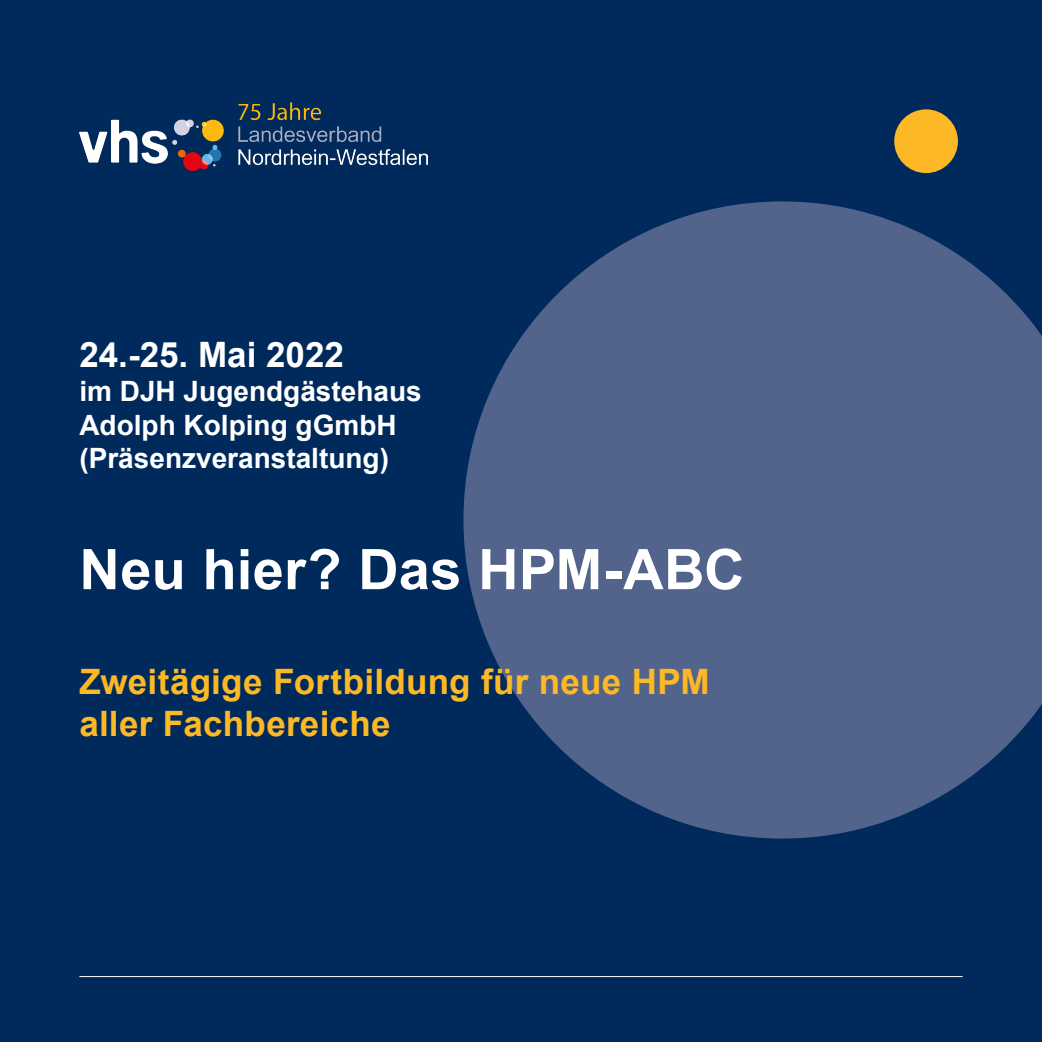
<style>
.page{position:relative;width:1042px;height:1042px;background:#002a5c}
.page>*{position:absolute;margin:0;border:0;box-sizing:border-box;transform-origin:0 0}
.t1{font:700 56px "Arial";letter-spacing:.005em;color:#fff}
.t2{font:700 35px/42px "Arial";letter-spacing:.005em;color:#fcb825}
.t3{font:700 35px "Arial";color:#fff}
.t4{font:700 28px/33.6px "Arial";color:#fff}
</style>
<div class="page">
<svg style="left:463px;top:201px;width:579px;height:637px;fill:#53648c"></svg>
<div style="left:894px;top:109px;width:64px;height:64px;background:#fcb825;border-radius:50%"></div>
<img style="left:79px;top:102px;width:348px;height:69px">
<hr style="left:79px;top:976px;width:883px;height:1px;background:#fff">
<p class="t3" style="left:79px;top:330px;width:266px">24.-25. Mai 2022</p>
<p class="t4" style="left:79px;top:375px;width:344px">im DJH Jugendgästehaus<br>Adolph Kolping gGmbH (Präsenzveranstaltung)</p>
<h1 class="t1" style="left:79px;top:530px;width:666px">Neu hier? Das HPM-ABC</h1>
<p class="t2" style="left:79px;top:661px;width:632px">Zweitägige Fortbildung für neue HPM aller Fachbereiche</p>
</div>
